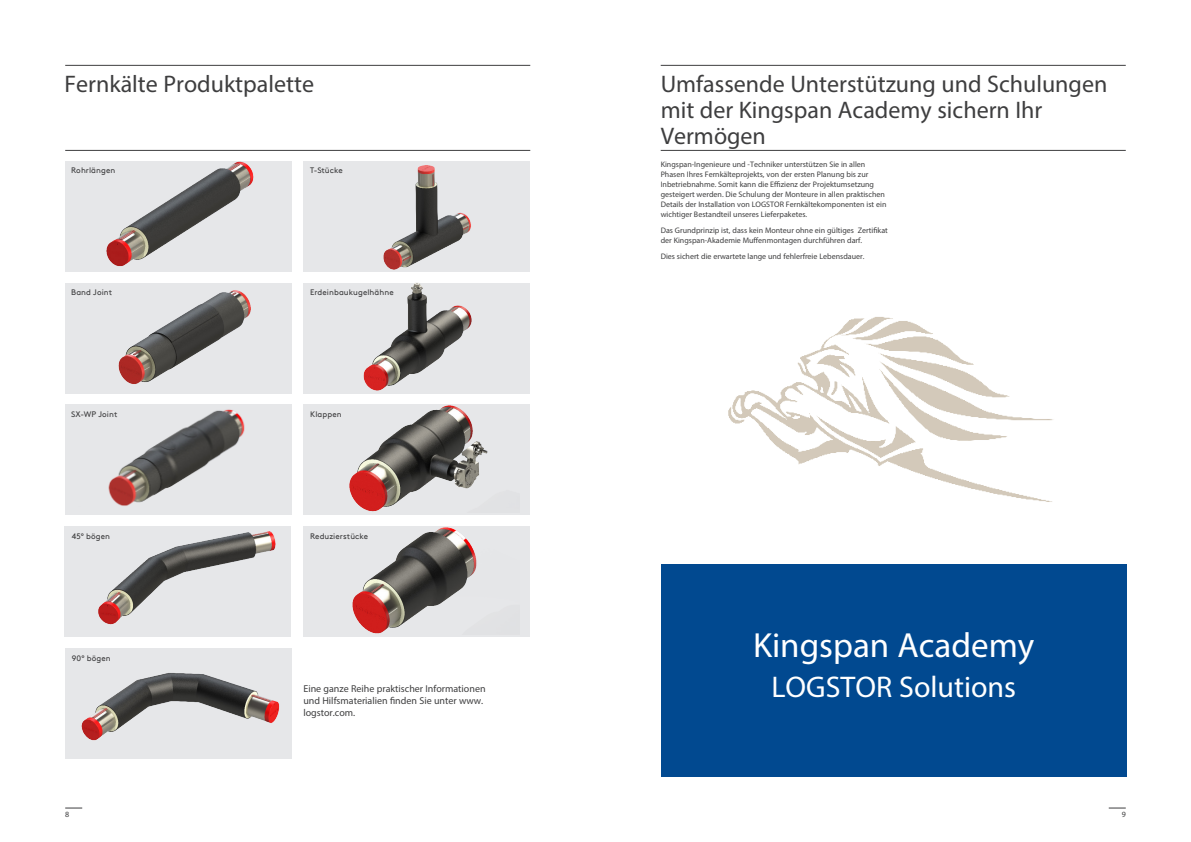
<style>
.page{position:relative;width:1191px;height:842px;background:#fff}
.page>*{position:absolute;margin:0;border:0;box-sizing:border-box;transform-origin:0 0}
.Internal__Main_Page{font:35px "Myriad Pro";color:#fff}
.Internal__Main_Page-2{font:30px "Myriad Pro";color:#fff}
.Internal__Main_Page-3{font:24px/26px "Myriad Pro";color:#3e3e3f}
.t1{font:10px/12px "Myriad Pro";color:#3e3e3f}
.t2{font:8px/10px "Myriad Pro";color:#3e3e3f}
.t3{font:8px "Kingspan Brown TT";letter-spacing:.01em;color:#3e3e3f}
</style>
<div class="page">
<svg style="left:1108px;top:808px;width:17px;height:1px"></svg>
<svg style="left:65px;top:808px;width:17px;height:1px"></svg>
<div style="left:64px;top:527px;width:227px;height:110px;background:#e6e7e9"></div>
<img style="left:98px;top:531px;width:178px;height:94px">
<hr style="left:65px;top:150px;width:465px;height:1px;background:#3e3e3f">
<hr style="left:65px;top:65px;width:465px;height:1px;background:#3e3e3f">
<hr style="left:660px;top:150px;width:465px;height:1px;background:#3e3e3f">
<hr style="left:660px;top:65px;width:465px;height:1px;background:#3e3e3f">
<div style="left:65px;top:161px;width:227px;height:110px;background:#e6e7e9"></div>
<img style="left:106px;top:161px;width:148px;height:106px">
<div style="left:65px;top:283px;width:227px;height:110px;background:#e6e7e9"></div>
<img style="left:118px;top:290px;width:133px;height:94px">
<div style="left:65px;top:405px;width:227px;height:110px;background:#e6e7e9"></div>
<img style="left:108px;top:409px;width:137px;height:97px">
<div style="left:303px;top:161px;width:227px;height:110px;background:#e6e7e9"></div>
<img style="left:383px;top:165px;width:88px;height:105px">
<div style="left:303px;top:283px;width:227px;height:110px;background:#e6e7e9"></div>
<img style="left:363px;top:283px;width:109px;height:108px">
<div style="left:303px;top:405px;width:227px;height:110px;background:#e6e7e9"></div>
<img style="left:349px;top:405px;width:139px;height:107px">
<div style="left:303px;top:527px;width:227px;height:110px;background:#e6e7e9"></div>
<img style="left:352px;top:527px;width:125px;height:107px">
<img style="left:728px;top:317px;width:325px;height:185px">
<div style="left:660px;top:564px;width:466px;height:213px;background:#014990"></div>
<div style="left:65px;top:648px;width:227px;height:110px;background:#e6e7e9"></div>
<img style="left:81px;top:673px;width:199px;height:68px">
<p class="Internal__Main_Page-3" style="left:64px;top:70px;width:251px">Fernkälte Produktpalette</p>
<p class="Internal__Main_Page-3" style="left:660px;top:70px;width:448px">Umfassende Unterstützung und Schulungen mit der Kingspan Academy sichern Ihr<br>Vermögen</p>
<p class="t2" style="left:660px;top:159px;width:227px">Kingspan-Ingenieure und -Techniker unterstützen Sie in allen Phasen Ihres Fernkälteprojekts, von der ersten Planung bis zur Inbetriebnahme. Somit kann die Effizienz der Projektumsetzung gesteigert werden. Die Schulung der Monteure in allen praktischen Details der Installation von LOGSTOR Fernkältekomponenten ist ein wichtiger Bestandteil unseres Lieferpaketes.</p>
<p class="t2" style="left:660px;top:225px;width:229px">Das Grundprinzip ist, dass kein Monteur ohne ein gültiges Zertifikat der Kingspan-Akademie Muffenmontagen durchführen darf.</p>
<p class="t2" style="left:660px;top:251px;width:205px">Dies sichert die erwartete lange und fehlerfreie Lebensdauer.</p>
<p class="t3" style="left:71px;top:164px;width:46px">Rohrlängen</p>
<p class="t3" style="left:310px;top:164px;width:34px">T-Stücke</p>
<p class="t3" style="left:71px;top:286px;width:42px">Band Joint</p>
<p class="t3" style="left:310px;top:286px;width:85px">Erdeinbaukugelhähne</p>
<p class="t3" style="left:71px;top:408px;width:48px">SX-WP Joint</p>
<p class="t3" style="left:310px;top:408px;width:33px">Klappen</p>
<p class="t3" style="left:72px;top:530px;width:40px">45° bögen</p>
<p class="t3" style="left:310px;top:530px;width:60px">Reduzierstücke</p>
<p class="t3" style="left:72px;top:652px;width:40px">90° bögen</p>
<p class="t1" style="left:303px;top:682px;width:184px">Eine ganze Reihe praktischer Informationen und Hilfsmaterialien finden Sie unter www. logstor.com.</p>
<p class="Internal__Main_Page" style="left:753px;top:624px;width:283px">Kingspan Academy</p>
<p class="Internal__Main_Page-2" style="left:771px;top:668px;width:246px">LOGSTOR Solutions</p>
<p class="t2" style="left:65px;top:809px;width:6px">8</p>
<p class="t2" style="left:1121px;top:809px;width:6px">9</p>
</div>
